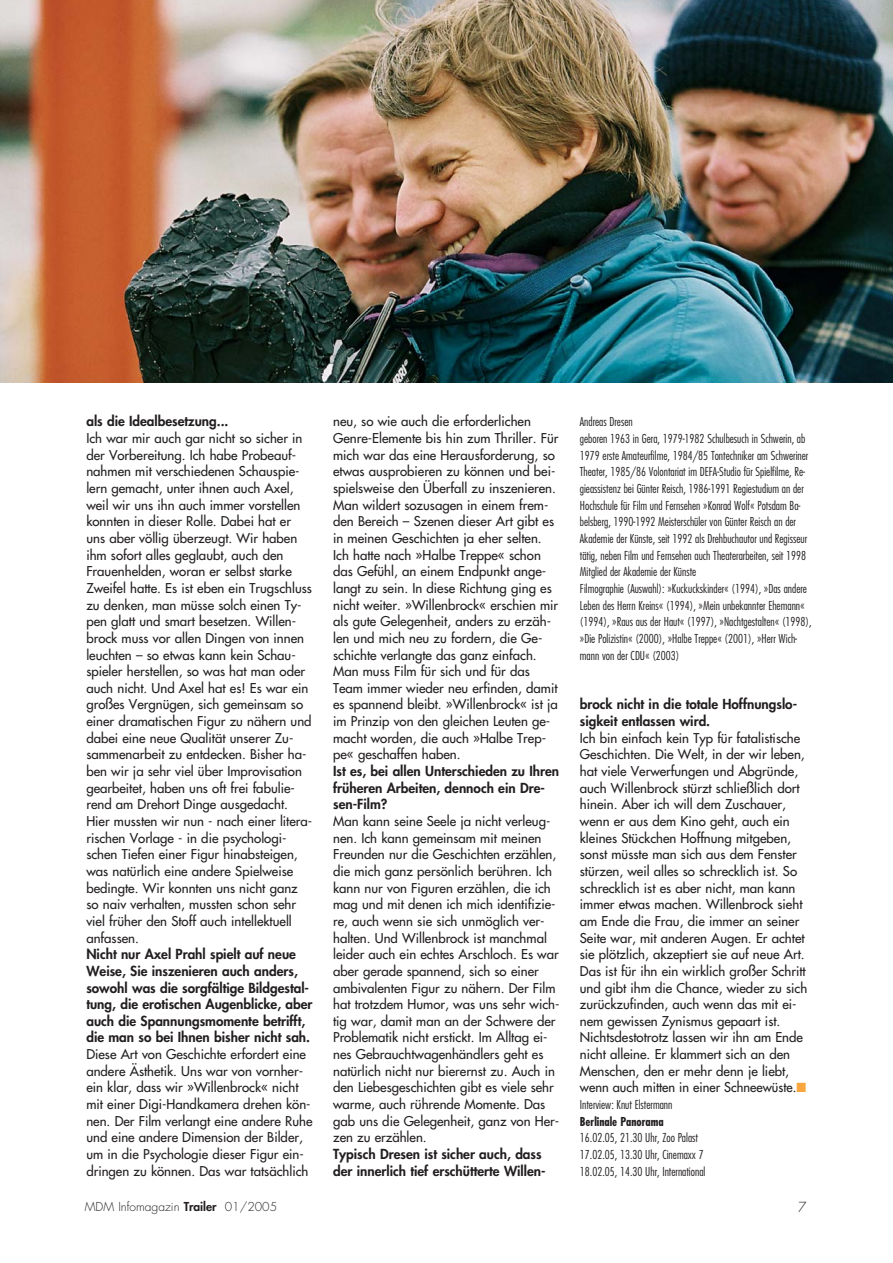
<style>
.page{position:relative;width:893px;height:1263px;background:#fff}
.page>*{position:absolute;margin:0;border:0;box-sizing:border-box;transform-origin:0 0}
.t1{font:800 13.5px/16.6px "Futura";color:#231f20}
.t2{font:300 13.5px "Futura";color:#231f20}
.t3{font:13.2px/16.6px "Futura";color:#231f20}
.t4{font:300 condensed 12px/16.6px "Futura";color:#231f20}
.t5{font:300 12px "Futura";color:#231f20}
.t6{font:700 condensed 12px "Futura";color:#231f20}
.s1{color:#faa63f}
.s2{font-weight:800}
</style>
<div class="page">
<img style="left:0;top:0;width:892px;height:383px">
<p class="t1" style="left:86px;top:414px;width:144px">als die Idealbesetzung...</p>
<p class="t3" style="left:86px;top:431px;width:227px">Ich war mir auch gar nicht so sicher in der Vorbereitung. Ich habe Probeauf&shy;nahmen mit verschiedenen Schauspie&shy;lern gemacht, unter ihnen auch Axel, weil wir uns ihn auch immer vorstellen konnten in dieser Rolle. Dabei hat er uns aber völlig überzeugt. Wir haben ihm sofort alles geglaubt, auch den Frauenhelden, woran er selbst starke Zweifel hatte. Es ist eben ein Trugschluss zu denken, man müsse solch einen Ty&shy;pen glatt und smart besetzen. Willen&shy;brock muss vor allen Dingen von innen leuchten – so etwas kann kein Schau&shy;spieler herstellen, so was hat man oder auch nicht. Und Axel hat es! Es war ein großes Vergnügen, sich gemeinsam so einer dramatischen Figur zu nähern und dabei eine neue Qualität unserer Zu&shy;sammenarbeit zu entdecken. Bisher ha&shy;ben wir ja sehr viel über Improvisation gearbeitet, haben uns oft frei fabulie&shy;rend am Drehort Dinge ausgedacht.<br>Hier mussten wir nun - nach einer litera&shy;rischen Vorlage - in die psychologi&shy;schen Tiefen einer Figur hinabsteigen, was natürlich eine andere Spielweise bedingte. Wir konnten uns nicht ganz so naiv verhalten, mussten schon sehr viel früher den Stoff auch intellektuell anfassen.</p>
<p class="t1" style="left:86px;top:947px;width:228px">Nicht nur Axel Prahl spielt auf neue Weise, Sie inszenieren auch anders, sowohl was die sorgfältige Bildgestal&shy;tung, die erotischen Augenblicke, aber auch die Spannungsmomente betrifft, die man so bei Ihnen bisher nicht sah.</p>
<p class="t3" style="left:86px;top:1047px;width:228px">Diese Art von Geschichte erfordert eine andere Ästhetik. Uns war von vornher&shy;ein klar, dass wir »Willenbrock« nicht mit einer Digi-Handkamera drehen kön&shy;nen. Der Film verlangt eine andere Ruhe und eine andere Dimension der Bilder, um in die Psychologie dieser Figur ein&shy;dringen zu können. Das war tatsächlich</p>
<p class="t3" style="left:333px;top:414px;width:227px">neu, so wie auch die erforderlichen Genre-Elemente bis hin zum Thriller. Für mich war das eine Herausforderung, so etwas ausprobieren zu können und bei&shy;spielsweise den Überfall zu inszenieren.<br>Man wildert sozusagen in einem frem&shy;den Bereich – Szenen dieser Art gibt es in meinen Geschichten ja eher selten.<br>Ich hatte nach »Halbe Treppe« schon das Gefühl, an einem Endpunkt ange&shy;langt zu sein. In diese Richtung ging es nicht weiter. »Willenbrock« erschien mir als gute Gelegenheit, anders zu erzäh&shy;len und mich neu zu fordern, die Ge&shy;schichte verlangte das ganz einfach.<br>Man muss Film für sich und für das Team immer wieder neu erfinden, damit es spannend bleibt. »Willenbrock« ist ja im Prinzip von den gleichen Leuten ge&shy;macht worden, die auch »Halbe Trep&shy;pe« geschaffen haben.</p>
<p class="t1" style="left:333px;top:764px;width:227px">Ist es, bei allen Unterschieden zu Ihren früheren Arbeiten, dennoch ein Dre&shy;sen-Film?</p>
<p class="t3" style="left:333px;top:814px;width:228px">Man kann seine Seele ja nicht verleug&shy;nen. Ich kann gemeinsam mit meinen Freunden nur die Geschichten erzählen, die mich ganz persönlich berühren. Ich kann nur von Figuren erzählen, die ich mag und mit denen ich mich identifizie&shy;re, auch wenn sie sich unmöglich ver&shy;halten. Und Willenbrock ist manchmal leider auch ein echtes Arschloch. Es war aber gerade spannend, sich so einer ambivalenten Figur zu nähern. Der Film hat trotzdem Humor, was uns sehr wich&shy;tig war, damit man an der Schwere der Problematik nicht erstickt. Im Alltag ei&shy;nes Gebrauchtwagenhändlers geht es natürlich nicht nur bierernst zu. Auch in den Liebesgeschichten gibt es viele sehr warme, auch rührende Momente. Das gab uns die Gelegenheit, ganz von Her&shy;zen zu erzählen.</p>
<p class="t1" style="left:333px;top:1147px;width:214px">Typisch Dresen ist sicher auch, dass der innerlich tief erschütterte Willen-</p>
<p class="t4" style="left:580px;top:414px;width:233px">Andreas Dresen<br>geboren 1963 in Gera, 1979-1982 Schulbesuch in Schwerin, ab 1979 erste Amateurfilme, 1984/85 Tontechniker am Schweriner Theater, 1985/86 Volontariat im DEFA-Studio für Spielfilme, Re&shy;gieassistenz bei Günter Reisch, 1986-1991 Regiestudium an der Hochschule für Film und Fernsehen »Konrad Wolf« Potsdam Ba&shy;belsberg, 1990-1992 Meisterschüler von Günter Reisch an der Akademie der Künste, seit 1992 als Drehbuchautor und Regisseur tätig, neben Film und Fernsehen auch Theaterarbeiten, seit 1998<br>Mitglied der Akademie der Künste<br>Filmographie (Auswahl): »Kuckuckskinder« (1994), »Das andere Leben des Herrn Kreins« (1994), »Mein unbekannter Ehemann« (1994), »Raus aus der Haut« (1997), »Nachtgestalten« (1998), »Die Polizistin« (2000), »Halbe Treppe« (2001), »Herr Wich&shy;mann von der CDU« (2003)</p>
<p class="t1" style="left:580px;top:697px;width:219px">brock nicht in die totale Hoffnungslo&shy;sigkeit entlassen wird.</p>
<p class="t3" style="left:580px;top:730px;width:229px">Ich bin einfach kein Typ für fatalistische Geschichten. Die Welt, in der wir leben, hat viele Verwerfungen und Abgründe, auch Willenbrock stürzt schließlich dort hinein. Aber ich will dem Zuschauer, wenn er aus dem Kino geht, auch ein kleines Stückchen Hoffnung mitgeben, sonst müsste man sich aus dem Fenster stürzen, weil alles so schrecklich ist. So schrecklich ist es aber nicht, man kann immer etwas machen. Willenbrock sieht am Ende die Frau, die immer an seiner Seite war, mit anderen Augen. Er achtet sie plötzlich, akzeptiert sie auf neue Art.<br>Das ist für ihn ein wirklich großer Schritt und gibt ihm die Chance, wieder zu sich zurückzufinden, auch wenn das mit ei&shy;nem gewissen Zynismus gepaart ist.<br>Nichtsdestotrotz lassen wir ihn am Ende nicht alleine. Er klammert sich an den Menschen, den er mehr denn je liebt, wenn auch mitten in einer Schneewüste.<span class="s1">■</span></p>
<p class="t4" style="left:580px;top:1097px;width:94px">Interview: Knut Elstermann</p>
<p class="t6" style="left:580px;top:1116px;width:85px">Berlinale Panorama</p>
<p class="t4" style="left:580px;top:1130px;width:127px">16.02.05, 21.30 Uhr, Zoo Palast<br>17.02.05, 13.30 Uhr, Cinemaxx 7<br>18.02.05, 14.30 Uhr, International</p>
<p class="t5" style="left:85px;top:1201px;width:194px">MDM Infomagazin <span class="s2">Trailer</span> 01/2005</p>
<p class="t2" style="left:798px;top:1201px;width:10px">7</p>
</div>
